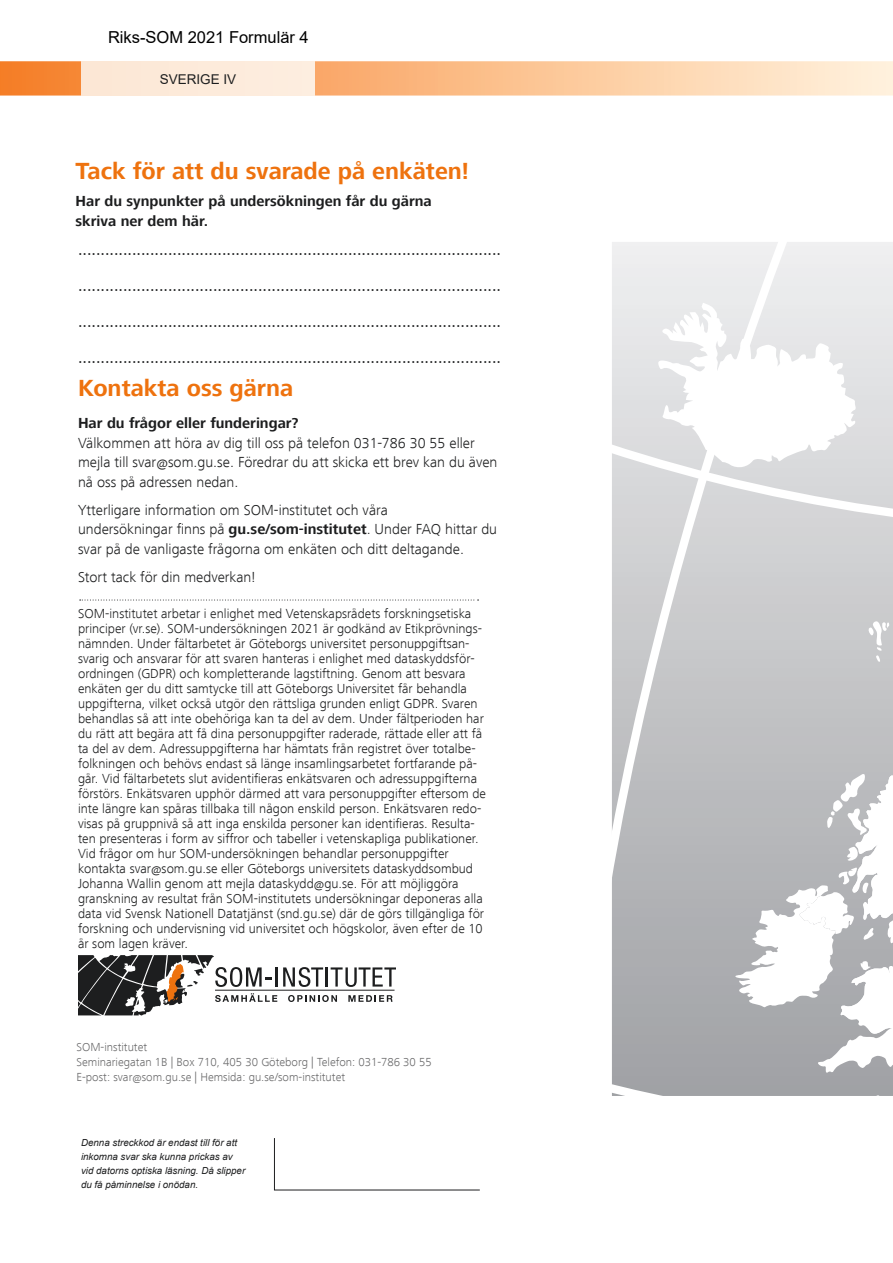
<style>
.page{position:relative;width:893px;height:1263px;background:#fff}
.page>*{position:absolute;margin:0;border:0;box-sizing:border-box;transform-origin:0 0}
.t1{font:700 24px "Frutiger Next LT";color:#ee720e}
.t2{font:18px/36px "Times New Roman";color:#1d1e1f;text-align:justify}
.t3{font:16.5px "Arial";color:#000}
.t4{font:300 15px/19.5px "Frutiger Next LT";color:#1d1e1f}
.t5{font:700 15px/19.5px "Frutiger Next LT";color:#1d1e1f}
.t6{font:300 13.5px/15px "Frutiger Next LT";color:#1d1e1f}
.t7{font:13.5px "Arial";color:#1d1e1f}
.t8{font:300 12px/15px "Frutiger Next LT";color:#6a6a6b}
.t9{font:italic 9.75px/14.2px "Arial";color:#1d1e1f}
.s1{font-weight:700}
</style>
<div class="page">
<svg style="left:612px;top:242px;width:281px;height:854px"></svg>
<svg style="left:0;top:61px;width:893px;height:35px;background:#fbc596"></svg>
<div style="left:81px;top:61px;width:234px;height:35px;background:#fdeada"></div>
<svg style="left:78px;top:955px;width:317px;height:60px"></svg>
<hr style="left:215px;top:990px;width:180px;height:1px;background:#1d1e1f">
<svg style="left:274px;top:1138px;width:206px;height:52px"></svg>
<svg style="left:80px;top:600px;width:399px;height:1px"></svg>
<p class="t3" style="left:108px;top:26px;width:202px">Riks-SOM 2021 Formulär 4</p>
<p class="t7" style="left:160px;top:70px;width:78px">SVERIGE IV</p>
<h1 class="t1" style="left:76px;top:157px;width:395px">Tack för att du svarade på enkäten!</h1>
<p class="t5" style="left:76px;top:192px;width:358px">Har du synpunkter på undersökningen får du gärna skriva ner dem här.</p>
<p class="t2" style="left:78px;top:230px;width:425px">.............................................................................................. .............................................................................................. .............................................................................................. ..............................................................................................</p>
<h1 class="t1" style="left:78px;top:374px;width:217px">Kontakta oss gärna</h1>
<p class="t5" style="left:78px;top:413px;width:222px">Har du frågor eller funderingar?</p>
<p class="t4" style="left:78px;top:433px;width:421px">Välkommen att höra av dig till oss på telefon 031-786 30 55 eller mejla till svar@som.gu.se. Föredrar du att skicka ett brev kan du även nå oss på adressen nedan.</p>
<p class="t4" style="left:78px;top:500px;width:421px">Ytterligare information om SOM-institutet och våra<br>undersökningar finns på <span class="s1">gu.se/som-institutet</span>. Under FAQ hittar du svar på de vanligaste frågorna om enkäten och ditt deltagande.</p>
<p class="t4" style="left:78px;top:567px;width:179px">Stort tack för din medverkan!</p>
<p class="t6" style="left:78px;top:606px;width:409px">SOM-institutet arbetar i enlighet med Vetenskapsrådets forskningsetiska principer (vr.se). SOM-undersökningen 2021 är godkänd av Etikprövnings&shy;nämnden. Under fältarbetet är Göteborgs universitet personuppgiftsan&shy;svarig och ansvarar för att svaren hanteras i enlighet med dataskyddsför&shy;ordningen (GDPR) och kompletterande lagstiftning. Genom att besvara enkäten ger du ditt samtycke till att Göteborgs Universitet får behandla uppgifterna, vilket också utgör den rättsliga grunden enligt GDPR. Svaren behandlas så att inte obehöriga kan ta del av dem. Under fältperioden har du rätt att begära att få dina personuppgifter raderade, rättade eller att få ta del av dem. Adressuppgifterna har hämtats från registret över totalbe&shy;folkningen och behövs endast så länge insamlingsarbetet fortfarande på&shy;går. Vid fältarbetets slut avidentifieras enkätsvaren och adressuppgifterna förstörs. Enkätsvaren upphör därmed att vara personuppgifter eftersom de inte längre kan spåras tillbaka till någon enskild person. Enkätsvaren redo&shy;visas på gruppnivå så att inga enskilda personer kan identifieras. Resulta&shy;ten presenteras i form av siffror och tabeller i vetenskapliga publikationer.<br>Vid frågor om hur SOM-undersökningen behandlar personuppgifter kontakta svar@som.gu.se eller Göteborgs universitets dataskyddsombud Johanna Wallin genom att mejla dataskydd@gu.se. För att möjliggöra granskning av resultat från SOM-institutets undersökningar deponeras alla data vid Svensk Nationell Datatjänst (snd.gu.se) där de görs tillgängliga för forskning och undervisning vid universitet och högskolor, även efter de 10 år som lagen kräver.</p>
<p class="t8" style="left:77px;top:1039px;width:357px">SOM-institutet<br>Seminariegatan 1B | Box 710, 405 30 Göteborg | Telefon: 031-786 30 55<br>E-post: svar@som.gu.se | Hemsida: gu.se/som-institutet</p>
<p class="t9" style="left:81px;top:1135px;width:166px">Denna streckkod är endast till för att inkomna svar ska kunna prickas av vid datorns optiska läsning. Då slipper du få påminnelse i onödan.</p>
</div>
